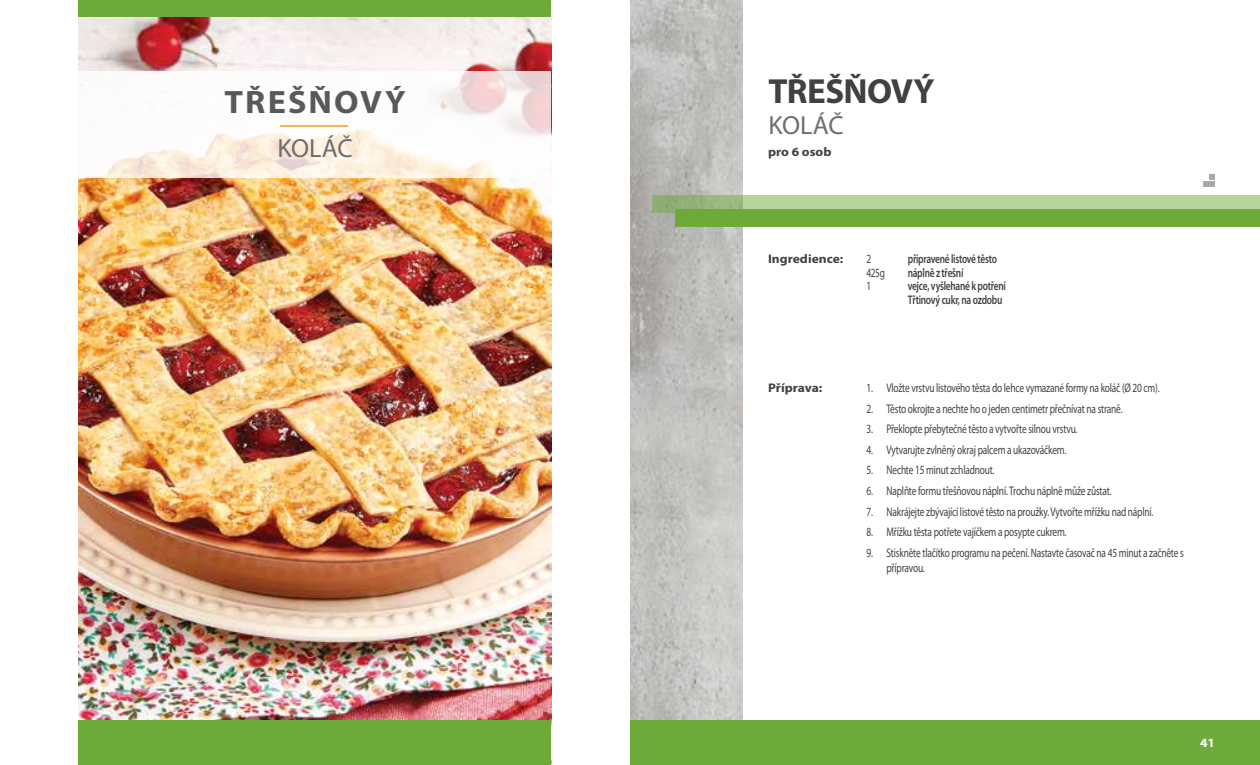
<style>
.page{position:relative;width:1260px;height:765px;background:#fff}
.page>*{position:absolute;margin:0;border:0;box-sizing:border-box;transform-origin:0 0}
.t1{font:700 35px "Myriad Pro";letter-spacing:-.015em;color:#414042}
.t2{font:700 32.5px "Myriad Pro";letter-spacing:.065em;color:#58595b;scale:1.05 1}
.t3{font:26.25px "Myriad Pro";letter-spacing:-.01em;color:#6d6e71}
.t4{font:12.5px/15px "Myriad Pro";letter-spacing:-.02em;color:#414042;scale:.75 1}
.t5{font:600 12.5px/13.8px "Myriad Pro";letter-spacing:-.03em;color:#414042;scale:.75 1}
.t6{font:700 12.5px "Myriad Pro";color:#414042;scale:1.08 1}
.t7{font:700 12.5px "Myriad Pro";color:#fff;scale:1.08 1}
</style>
<div class="page">
<img style="left:79px;top:17px;width:472px;height:703px">
<img style="left:630px;top:0;width:112px;height:720px">
<div style="left:630px;top:720px;width:630px;height:45px;background:#6eaa39"></div>
<svg style="left:652px;top:195px;width:608px;height:18px;background:#b0ce96"></svg>
<div style="left:675px;top:209px;width:585px;height:18px;background:#6eaa39"></div>
<svg style="left:79px;top:71px;width:472px;height:106px"></svg>
<div style="left:79px;top:720px;width:472px;height:45px;background:#6eaa39"></div>
<div style="left:79px;top:0;width:472px;height:17px;background:#6eaa39"></div>
<svg style="left:1203px;top:174px;width:12px;height:13px"></svg>
<hr style="left:280px;top:126px;width:67px;height:1px;background:#f7b656">
<h2 class="t2" style="left:224px;top:84px;width:174px">TŘEŠŇOVÝ</h2>
<h3 class="t3" style="left:277px;top:132px;width:77px">KOLÁČ</h3>
<h1 class="t1" style="left:768px;top:72px;width:168px">TŘEŠŇOVÝ</h1>
<h3 class="t3" style="left:768px;top:109px;width:77px">KOLÁČ</h3>
<p class="t6" style="left:768px;top:145px;width:60px">pro 6 osob</p>
<p class="t6" style="left:768px;top:252px;width:71px">Ingredience:</p>
<p class="t4" style="left:867px;top:251px;width:8px">2</p>
<p class="t5" style="left:908px;top:252px;width:120px">připravené listové těsto</p>
<p class="t4" style="left:867px;top:265px;width:26px">425g</p>
<p class="t5" style="left:908px;top:266px;width:76px">náplně z třešní</p>
<p class="t4" style="left:867px;top:278px;width:8px">1</p>
<p class="t5" style="left:908px;top:279px;width:133px">vejce, vyšlehané k potření<br>Třtinový cukr, na ozdobu</p>
<p class="t6" style="left:768px;top:381px;width:52px">Příprava:</p>
<p class="t4" style="left:867px;top:380px;width:392px">1. Vložte vrstvu listového těsta do lehce vymazané formy na koláč (Ø 20 cm).</p>
<p class="t4" style="left:867px;top:401px;width:343px">2. Těsto okrojte a nechte ho o jeden centimetr přečnívat na straně.</p>
<p class="t4" style="left:867px;top:421px;width:283px">3. Překlopte přebytečné těsto a vytvořte silnou vrstvu.</p>
<p class="t4" style="left:867px;top:442px;width:268px">4. Vytvarujte zvlněný okraj palcem a ukazováčkem.</p>
<p class="t4" style="left:867px;top:462px;width:172px">5. Nechte 15 minut zchladnout.</p>
<p class="t4" style="left:867px;top:483px;width:328px">6. Naplňte formu třešňovou náplní. Trochu náplně může zůstat.</p>
<p class="t4" style="left:867px;top:504px;width:384px">7. Nakrájejte zbývající listové těsto na proužky. Vytvořte mřížku nad náplní.</p>
<p class="t4" style="left:867px;top:524px;width:268px">8. Mřížku těsta potřete vajíčkem a posypte cukrem.</p>
<p class="t4" style="left:887px;top:545px;width:398px;text-indent:-20px">9. Stiskněte tlačítko programu na pečení. Nastavte časovač na 45 minut a začněte s přípravou.</p>
<p class="t7" style="left:1200px;top:736px;width:15px">41</p>
</div>
